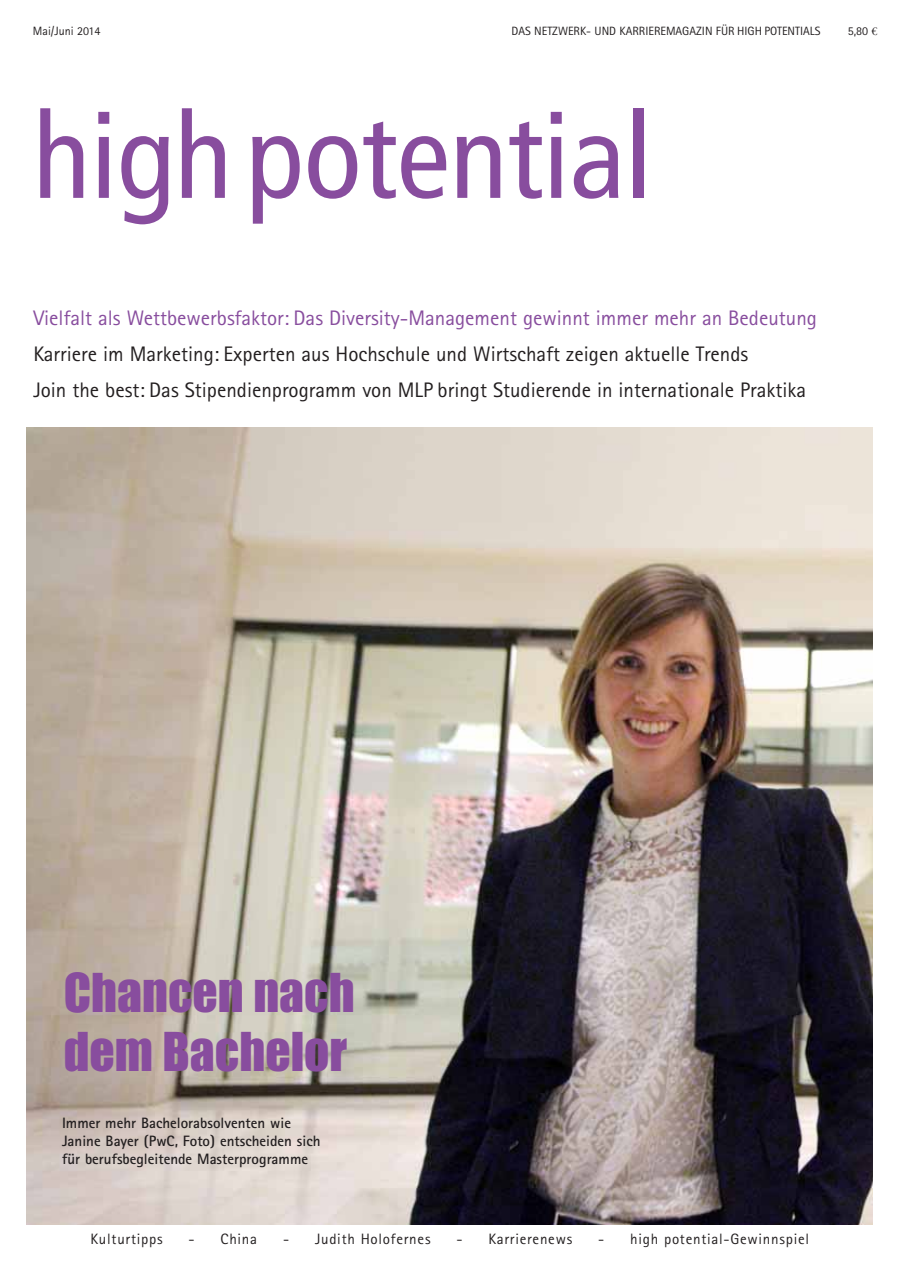
<style>
.page{position:relative;width:898px;height:1266px;background:#fff}
.page>*{position:absolute;margin:0;border:0;box-sizing:border-box;transform-origin:0 0}
.t1{font:condensed 119.4px "Frutiger";color:#884d9e}
.t2{font:49.5px/59.4px "Impact";color:#884d9e}
.t3{font:21px/36px "Rotis Sans Serif";color:#231f20}
.t4{font:21px "Rotis Sans Serif";color:#884d9e}
.t5{font:700 15px/18px "Rotis Sans Serif";color:#231f20}
.t6{font:15px "Rotis Sans Serif";letter-spacing:.05em;color:#231f20}
.t7{font:12px "Rotis Sans Serif";color:#231f20}
.s1{font-family:"Garamond"}
</style>
<div class="page">
<img style="left:27px;top:428px;width:845px;height:796px">
<p class="t7" style="left:33px;top:27px;width:69px">Mai/Juni 2014</p>
<p class="t7" style="left:511px;top:27px;width:310px">DAS NETZWERK- UND KARRIEREMAGAZIN FÜR HIGH POTENTIALS</p>
<p class="t7" style="left:847px;top:27px;width:31px">5,80 <span class="s1">€</span></p>
<h1 class="t1" style="left:33px;top:108px;width:619px">highpotential</h1>
<p class="t4" style="left:33px;top:310px;width:784px">Vielfalt als Wettbewerbsfaktor: Das Diversity-Management gewinnt immer mehr an Bedeutung</p>
<p class="t3" style="left:33px;top:337px;width:774px">Karriere im Marketing: Experten aus Hochschule und Wirtschaft zeigen aktuelle Trends<br>Join the best: Das Stipendienprogramm von MLP bringt Studierende in internationale Praktika</p>
<h2 class="t2" style="left:64px;top:966px;width:292px">Chancen nach dem Bachelor</h2>
<p class="t5" style="left:62px;top:1114px;width:260px">Immer mehr Bachelorabsolventen wie<br>Janine Bayer (PwC, Foto) entscheiden sich für berufsbegleitende Masterprogramme</p>
<p class="t6" style="left:90px;top:1233px;width:74px">Kulturtipps</p>
<p class="t6" style="left:188px;top:1233px;width:70px">- China</p>
<p class="t6" style="left:283px;top:1233px;width:149px">- Judith Holofernes</p>
<p class="t6" style="left:456px;top:1233px;width:117px">- Karrierenews</p>
<p class="t6" style="left:598px;top:1233px;width:212px">- high potential-Gewinnspiel</p>
</div>
